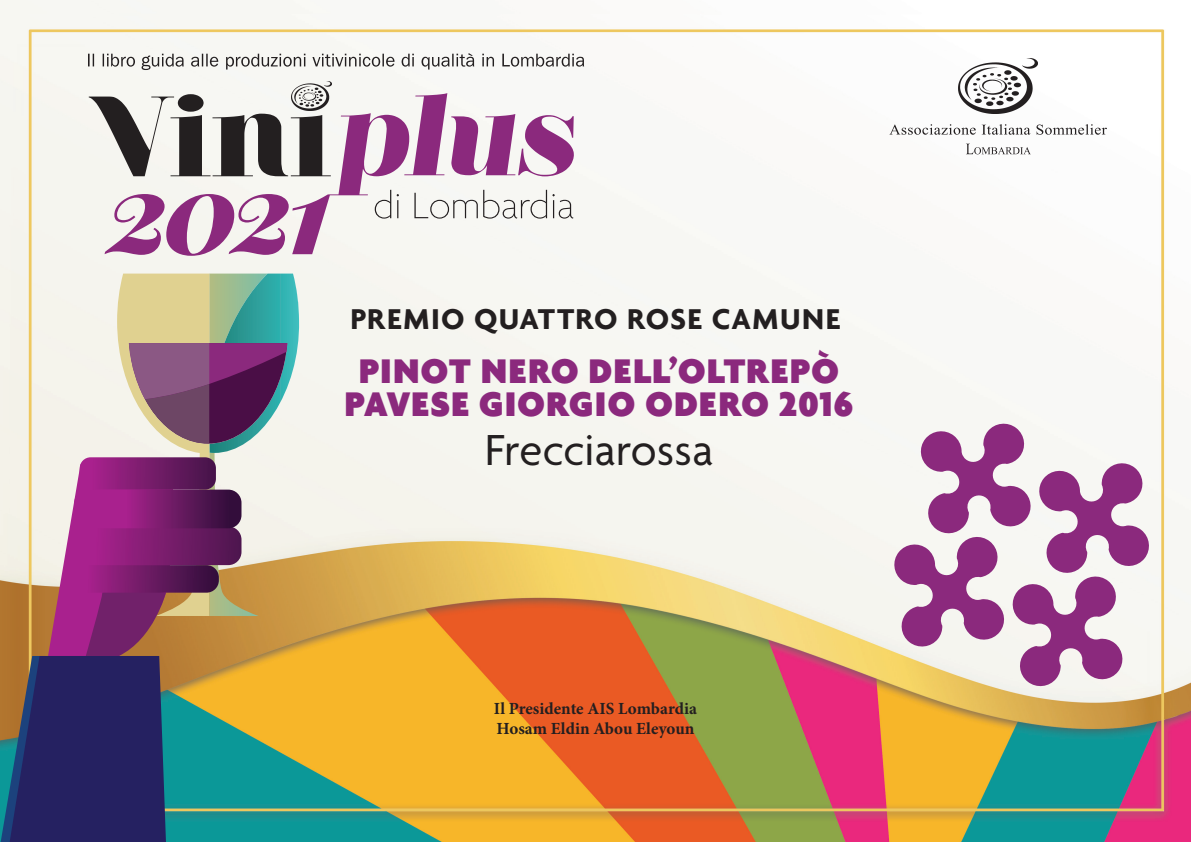
<style>
.page{position:relative;width:1191px;height:842px;background:#fff}
.page>*{position:absolute;margin:0;border:0;box-sizing:border-box;transform-origin:0 0}
.t1{font:47px "Agenda";letter-spacing:.005em;color:#231f20}
.t2{font:900 37px/33px "Agenda";letter-spacing:.025em;color:#8b297d;text-align:center}
.t3{font:700 31px "Agenda";letter-spacing:.04em;color:#231f20}
.t4{font:700 17px/20.4px "Minion Pro";color:#231f20}
</style>
<div class="page">
<img style="left:0;top:0;width:1191px;height:842px">
<svg style="left:891px;top:421px;width:260px;height:268px"></svg>
<img style="left:958px;top:58px;width:80px;height:56px">
<svg style="left:966px;top:144px;width:64px;height:10px"></svg>
<svg style="left:889px;top:124px;width:218px;height:11px"></svg>
<img style="left:291px;top:82px;width:41px;height:11px">
<svg style="left:88px;top:53px;width:496px;height:17px"></svg>
<svg style="left:89px;top:93px;width:493px;height:163px"></svg>
<svg style="left:1px;top:274px;width:299px;height:568px"></svg>
<h3 class="t3" style="left:350px;top:300px;width:492px">PREMIO QUATTRO ROSE CAMUNE</h3>
<h2 class="t2" style="left:344px;top:354px;width:510px">PINOT NERO DELL’OLTREPÒ<br>PAVESE GIORGIO ODERO 2016</h2>
<h1 class="t1" style="left:485px;top:421px;width:230px">Frecciarossa</h1>
<p class="t4" style="left:494px;top:698px;width:205px">Il Presidente AIS Lombardia<br>Hosam Eldin Abou Eleyoun</p>
</div>
